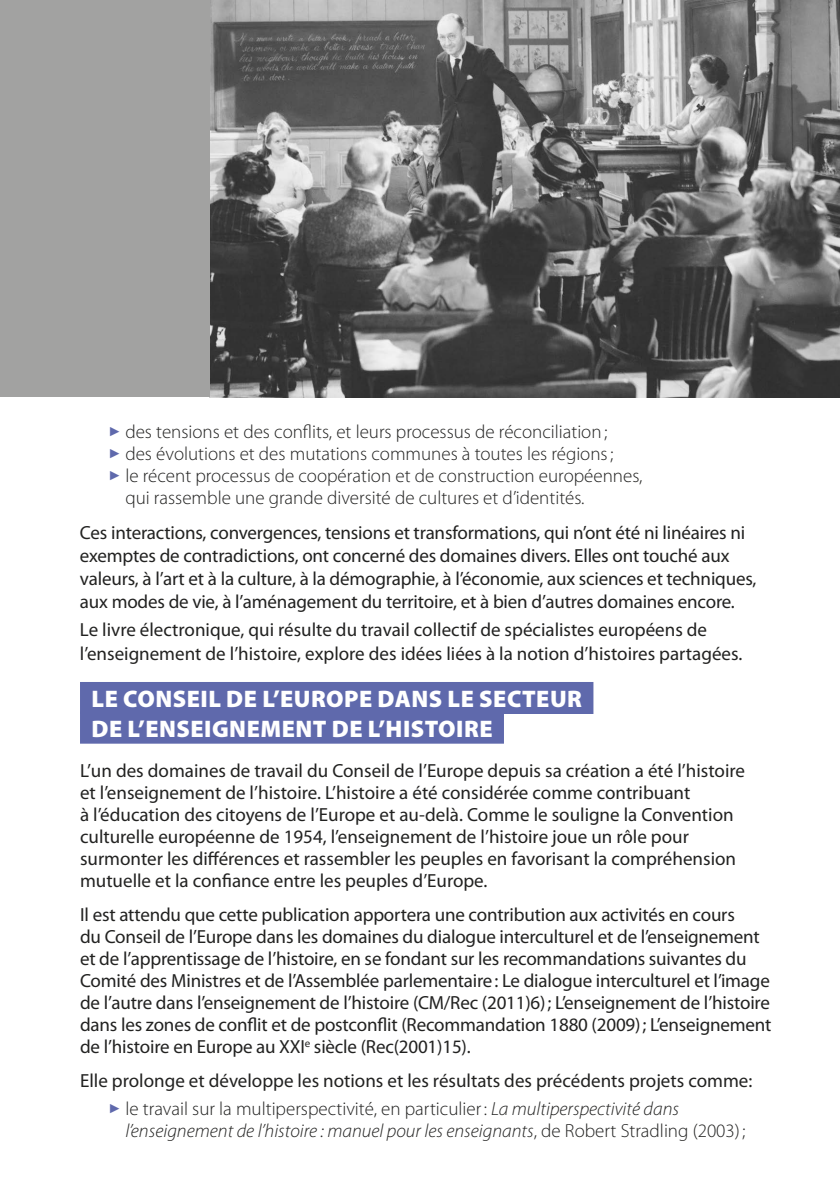
<style>
.page{position:relative;width:840px;height:1191px;background:#fff}
.page>*{position:absolute;margin:0;border:0;box-sizing:border-box;transform-origin:0 0}
.t1{font:900 24px/29.6px "Myriad Pro";letter-spacing:.02em;color:#fff}
.t2{font:19px/22px "Myriad Pro";letter-spacing:-.01em;color:#222221}
.t3{font:300 19px/22px "Myriad Pro";color:#222221}
.t4{font:italic 300 19px/22px "Myriad Pro";color:#222221}
.s1{color:#5f69ac}
.s2{font-style:normal}
</style>
<div class="page">
<div style="left:80px;top:682px;width:513px;height:32px;background:#5f69ac"></div>
<div style="left:80px;top:711px;width:423px;height:32px;background:#5f69ac"></div>
<img style="left:210px;top:0;width:629px;height:397px">
<div style="left:0;top:0;width:210px;height:397px;background:#a2a2a1"></div>
<p class="t3" style="left:108px;top:420px;width:500px"><span class="s1">✓</span> des tensions et des conflits, et leurs processus de réconciliation;</p>
<p class="t3" style="left:108px;top:442px;width:506px"><span class="s1">✓</span> des évolutions et des mutations communes à toutes les régions;</p>
<p class="t3" style="left:125px;top:464px;width:518px;text-indent:-17px"><span class="s1">✓</span> le récent processus de coopération et de construction européennes, qui rassemble une grande diversité de cultures et d’identités.</p>
<p class="t2" style="left:80px;top:520px;width:677px;line-height:23px">Ces interactions, convergences, tensions et transformations, qui n’ont été ni linéaires ni exemptes de contradictions, ont concerné des domaines divers. Elles ont touché aux valeurs, à l’art et à la culture, à la démographie, à l’économie, aux sciences et techniques, aux modes de vie, à l’aménagement du territoire, et à bien d’autres domaines encore.</p>
<p class="t2" style="left:80px;top:617px;width:663px;line-height:24px">Le livre électronique, qui résulte du travail collectif de spécialistes européens de l’enseignement de l’histoire, explore des idées liées à la notion d’histoires partagées.</p>
<p class="t1" style="left:92px;top:683px;width:491px">LE CONSEIL DE L’EUROPE DANS LE SECTEUR<br>DE L’ENSEIGNEMENT DE L’HISTOIRE</p>
<p class="t2" style="left:80px;top:759px;width:666px">L’un des domaines de travail du Conseil de l’Europe depuis sa création a été l’histoire et l’enseignement de l’histoire. L’histoire a été considérée comme contribuant<br>à l’éducation des citoyens de l’Europe et au-delà. Comme le souligne la Convention culturelle européenne de 1954, l’enseignement de l’histoire joue un rôle pour surmonter les différences et rassembler les peuples en favorisant la compréhension mutuelle et la confiance entre les peuples d’Europe.</p>
<p class="t2" style="left:80px;top:903px;width:692px">Il est attendu que cette publication apportera une contribution aux activités en cours<br>du Conseil de l’Europe dans les domaines du dialogue interculturel et de l’enseignement et de l’apprentissage de l’histoire, en se fondant sur les recommandations suivantes du Comité des Ministres et de l’Assemblée parlementaire: Le dialogue interculturel et l’image de l’autre dans l’enseignement de l’histoire (CM/Rec (2011)6); L’enseignement de l’histoire dans les zones de conflit et de postconflit (Recommandation 1880 (2009); L’enseignement de l’histoire en Europe au XXI<sup>e</sup> siècle (Rec(2001)15).</p>
<p class="t2" style="left:80px;top:1069px;width:673px">Elle prolonge et développe les notions et les résultats des précédents projets comme:</p>
<p class="t4" style="left:125px;top:1097px;width:621px;text-indent:-17px"><span class="s1">✓</span> <span class="s2">le travail sur la multiperspectivité, en particulier:</span> La multiperspectivité dans l’enseignement de l’histoire : manuel pour les enseignants<span class="s2">, de Robert Stradling (2003);</span></p>
</div>
